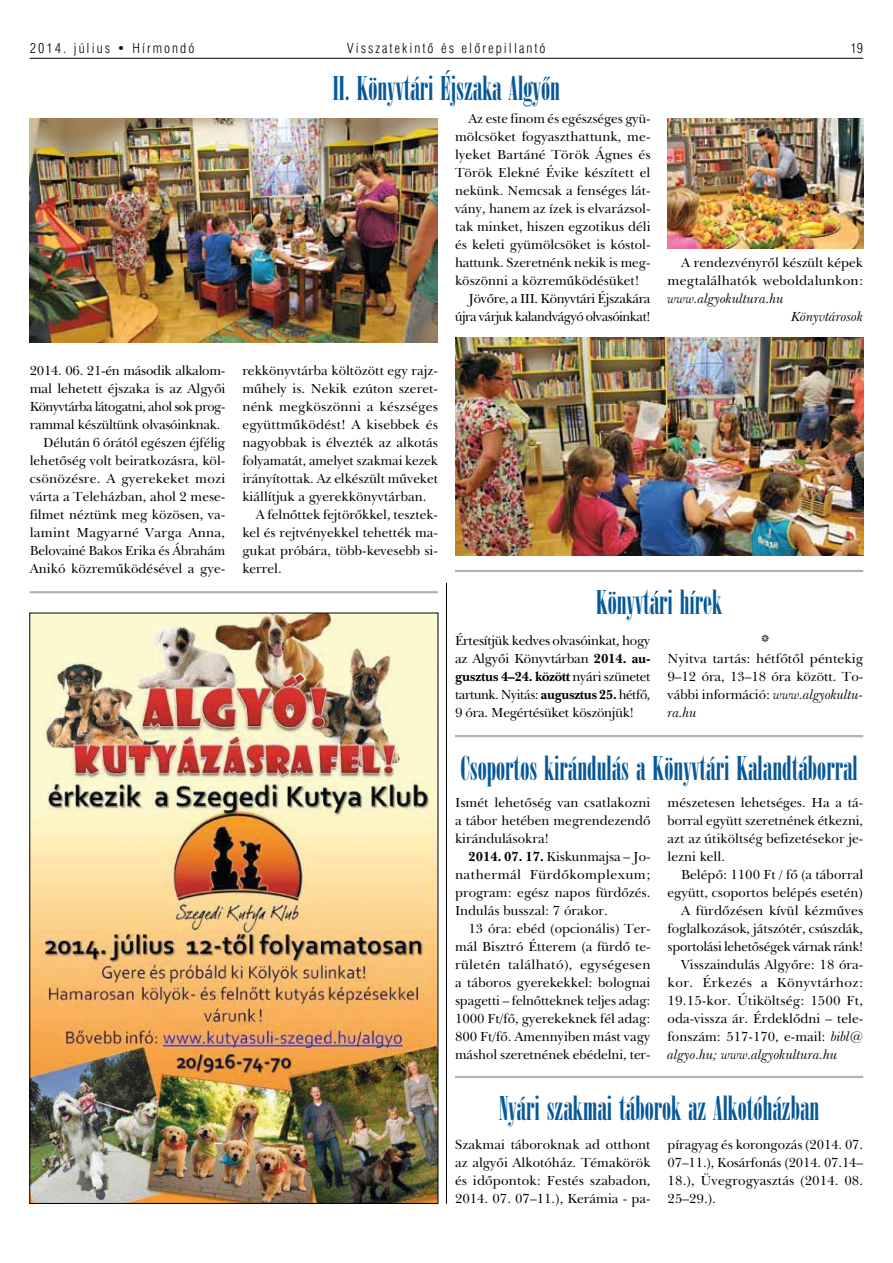
<style>
.page{position:relative;width:893px;height:1263px;background:#fff}
.page>*{position:absolute;margin:0;border:0;box-sizing:border-box;transform-origin:0 0}
.t1{font:36px "Hu Arsis D Regu";color:#065899}
.t2{font:13.5px/18px "Hu New Bskvll BT Roman";color:#000;text-align:justify}
.t3{font:13.5px/18px "Hu New Bskvll BT Roman";letter-spacing:-.02em;color:#000}
.t4{font:13.5px/18px "Hu New Bskvll BT Roman";letter-spacing:-.025em;color:#000}
.t5{font:13.5px "Hu New Bskvll BT Roman";letter-spacing:-.035em;color:#000}
.t6{font:13.5px "Hu New Bskvll BT Italic";color:#000}
.t7{font:13.5px "Hu Swis 721 Lt Cn BT";letter-spacing:.15em;color:#000}
.t8{font:13.5px "Hu New Bskvll BT Bold";letter-spacing:-.025em;color:#000}
.s1{font-family:"Hu New Bskvll BT Bold"}
.s2{font-family:"Hu New Bskvll BT Roman"}
.s3{font-family:"Hu New Bskvll BT Italic"}
</style>
<div class="page">
<hr style="left:30px;top:58px;width:833px;height:1px;background:#000">
<img style="left:32px;top:615px;width:404px;height:587px">
<hr style="left:455px;top:1076px;width:408px;height:2px;background:#b3b3b1">
<hr style="left:455px;top:735px;width:408px;height:2px;background:#b3b3b1">
<hr style="left:455px;top:570px;width:408px;height:2px;background:#b3b3b1">
<hr style="left:30px;top:591px;width:408px;height:2px;background:#b3b3b1">
<img style="left:668px;top:118px;width:195px;height:130px">
<img style="left:30px;top:118px;width:408px;height:224px">
<img style="left:455px;top:338px;width:408px;height:217px">
<hr style="left:446px;top:583px;width:1px;height:621px;background:#000">
<p class="t7" style="left:30px;top:40px;width:166px">2014. július • Hírmondó</p>
<p class="t7" style="left:347px;top:40px;width:200px">Visszatekintô és elôrepillantó</p>
<p class="t7" style="left:851px;top:40px;width:14px">19</p>
<p class="t3" style="left:30px;top:361px;width:197px">2014. 06. 21-én második alkalom-</p>
<p class="t2" style="left:30px;top:379px;width:197px">mal lehetett éjszaka is az Algyôi</p>
<p class="t5" style="left:30px;top:398px;width:197px">Könyvtárba látogatni, ahol sok prog-</p>
<p class="t3" style="left:30px;top:415px;width:192px">rammal készültünk olvasóinknak.</p>
<p class="t2" style="left:43px;top:433px;width:184px">Délután 6 órától egészen éjfélig</p>
<p class="t2" style="left:30px;top:451px;width:197px">lehetôség volt beiratkozásra, köl-</p>
<p class="t2" style="left:30px;top:469px;width:197px">csönözésre. A gyerekeket mozi</p>
<p class="t2" style="left:30px;top:487px;width:197px">várta a Teleházban, ahol 2 mese-</p>
<p class="t2" style="left:30px;top:505px;width:197px">filmet néztünk meg közösen, va-</p>
<p class="t2" style="left:30px;top:523px;width:197px">lamint Magyarné Varga Anna,</p>
<p class="t2" style="left:30px;top:541px;width:197px">Belovainé Bakos Erika és Ábrahám</p>
<p class="t2" style="left:30px;top:559px;width:197px">Anikó közremûködésével a gye-</p>
<h1 class="t1" style="left:333px;top:69px;width:229px">II. Könyvtári Éjszaka Algyôn</h1>
<p class="t2" style="left:242px;top:361px;width:197px">rekkönyvtárba költözött egy rajz-</p>
<p class="t2" style="left:242px;top:379px;width:197px">mûhely is. Nekik ezúton szeret-</p>
<p class="t2" style="left:242px;top:397px;width:197px">nénk megköszönni a készséges</p>
<p class="t2" style="left:242px;top:415px;width:197px">együttmûködést! A kisebbek és</p>
<p class="t2" style="left:242px;top:433px;width:197px">nagyobbak is élvezték az alkotás</p>
<p class="t2" style="left:242px;top:451px;width:197px">folyamatát, amelyet szakmai kezek</p>
<p class="t2" style="left:242px;top:469px;width:197px">irányítottak. Az elkészült mûveket</p>
<p class="t2" style="left:242px;top:487px;width:186px">kiállítjuk a gyerekkönyvtárban.</p>
<p class="t2" style="left:256px;top:505px;width:184px">A felnôttek fejtörôkkel, tesztek-</p>
<p class="t2" style="left:242px;top:523px;width:197px">kel és rejtvényekkel tehették ma-</p>
<p class="t2" style="left:242px;top:541px;width:197px">gukat próbára, több-kevesebb si-</p>
<p class="t2" style="left:242px;top:559px;width:41px">kerrel.</p>
<p class="t2" style="left:468px;top:109px;width:184px">Az este finom és egészséges gyü-</p>
<p class="t2" style="left:455px;top:127px;width:197px">mölcsöket fogyaszthattunk, me-</p>
<p class="t2" style="left:455px;top:145px;width:197px">lyeket Bartáné Török Ágnes és</p>
<p class="t2" style="left:455px;top:163px;width:197px">Török Elekné Évike készített el</p>
<p class="t2" style="left:455px;top:181px;width:197px">nekünk. Nemcsak a fenséges lát-</p>
<p class="t2" style="left:455px;top:199px;width:197px">vány, hanem az ízek is elvarázsol-</p>
<p class="t2" style="left:455px;top:217px;width:197px">tak minket, hiszen egzotikus déli</p>
<p class="t2" style="left:455px;top:235px;width:197px">és keleti gyümölcsöket is kóstol-</p>
<p class="t2" style="left:455px;top:253px;width:197px">hattunk. Szeretnénk nekik is meg-</p>
<p class="t2" style="left:455px;top:271px;width:186px">köszönni a közremûködésüket!</p>
<p class="t4" style="left:468px;top:289px;width:184px">Jövôre, a III. Könyvtári Éjszakára</p>
<p class="t5" style="left:455px;top:308px;width:197px">újra várjuk kalandvágyó olvasóinkat!</p>
<p class="t2" style="left:668px;top:253px;width:197px;text-align:right">A rendezvényrôl készült képek megtalálhatók weboldalunkon:</p>
<p class="t6" style="left:668px;top:290px;width:118px">www.algyokultura.hu</p>
<p class="t6" style="left:791px;top:308px;width:74px">Könyvtárosok</p>
<h1 class="t1" style="left:596px;top:584px;width:127px">Könyvtári hírek</h1>
<p class="t4" style="left:455px;top:631px;width:197px">Értesítjük kedves olvasóinkat, hogy az Algyôi Könyvtárban <span class="s1">2014. au-</span></p>
<p class="t8" style="left:455px;top:668px;width:197px">gusztus 4–24. között <span class="s2">nyári szünetet</span></p>
<p class="t3" style="left:455px;top:685px;width:197px">tartunk. Nyitás: <span class="s1">augusztus 25.</span> hétfô,<br>9 óra. Megértésüket köszönjük!</p>
<p class="t2" style="left:668px;top:649px;width:197px">Nyitva tartás: hétfôtôl péntekig 9–12 óra, 13–18 óra között. To&shy;vábbi információ: <span class="s3">www.algyokultu-</span></p>
<p class="t6" style="left:668px;top:704px;width:31px">ra.hu</p>
<h1 class="t1" style="left:460px;top:749px;width:399px">Csoportos kirándulás a Könyvtári Kalandtáborral</h1>
<p class="t2" style="left:455px;top:793px;width:197px">Ismét lehetôség van csatlakozni a tábor hetében megrendezendô kirándulásokra!</p>
<p class="t2" style="left:455px;top:847px;width:197px;text-indent:14px"><span class="s1">2014. 07. 17.</span> Kiskunmajsa – Jo&shy;nathermál Fürdôkomplexum; program: egész napos fürdôzés.<br>Indulás busszal: 7 órakor.</p>
<p class="t2" style="left:455px;top:919px;width:197px;text-indent:14px">13 óra: ebéd (opcionális) Ter&shy;mál Bisztró Étterem (a fürdô te&shy;rületén található), egységesen a táboros gyerekekkel: bolognai spagetti – felnôtteknek teljes adag:<br>1000 Ft/fô, gyerekeknek fél adag:<br>800 Ft/fô. Amennyiben mást vagy máshol szeretnének ebédelni, ter-</p>
<p class="t2" style="left:668px;top:793px;width:197px">mészetesen lehetséges. Ha a tá&shy;borral együtt szeretnének étkezni, azt az útiköltség befizetésekor je&shy;lezni kell.</p>
<p class="t2" style="left:668px;top:865px;width:197px;text-align:right">Belépô: 1100 Ft / fô (a táborral együtt, csoportos belépés esetén)<br>A fürdôzésen kívül kézmûves foglalkozások, játszótér, csúszdák, sportolási lehetôségek várnak ránk!<br>Visszaindulás Algyôre: 18 óra&shy;kor. Érkezés a Könyvtárhoz:<br>19.15-kor. Útiköltség: 1500 Ft, oda-vissza ár. Érdeklôdni – tele&shy;fonszám: 517-170, e-mail: <span class="s3">bibl@</span></p>
<p class="t6" style="left:668px;top:1046px;width:171px">algyo.hu; www.algyokultura.hu</p>
<h1 class="t1" style="left:499px;top:1090px;width:322px">Nyári szakmai táborok az Alkotóházban</h1>
<p class="t2" style="left:455px;top:1135px;width:197px">Szakmai táboroknak ad otthont az algyôi Alkotóház. Témakörök és idôpontok: Festés szabadon, 2014. 07. 07–11.), Kerámia - pa-</p>
<p class="t2" style="left:668px;top:1135px;width:197px">píragyag és korongozás (2014. 07.<br>07–11.), Kosárfonás (2014. 07.14– 18.), Üvegrogyasztás (2014. 08.<br>25–29.).</p>
</div>
